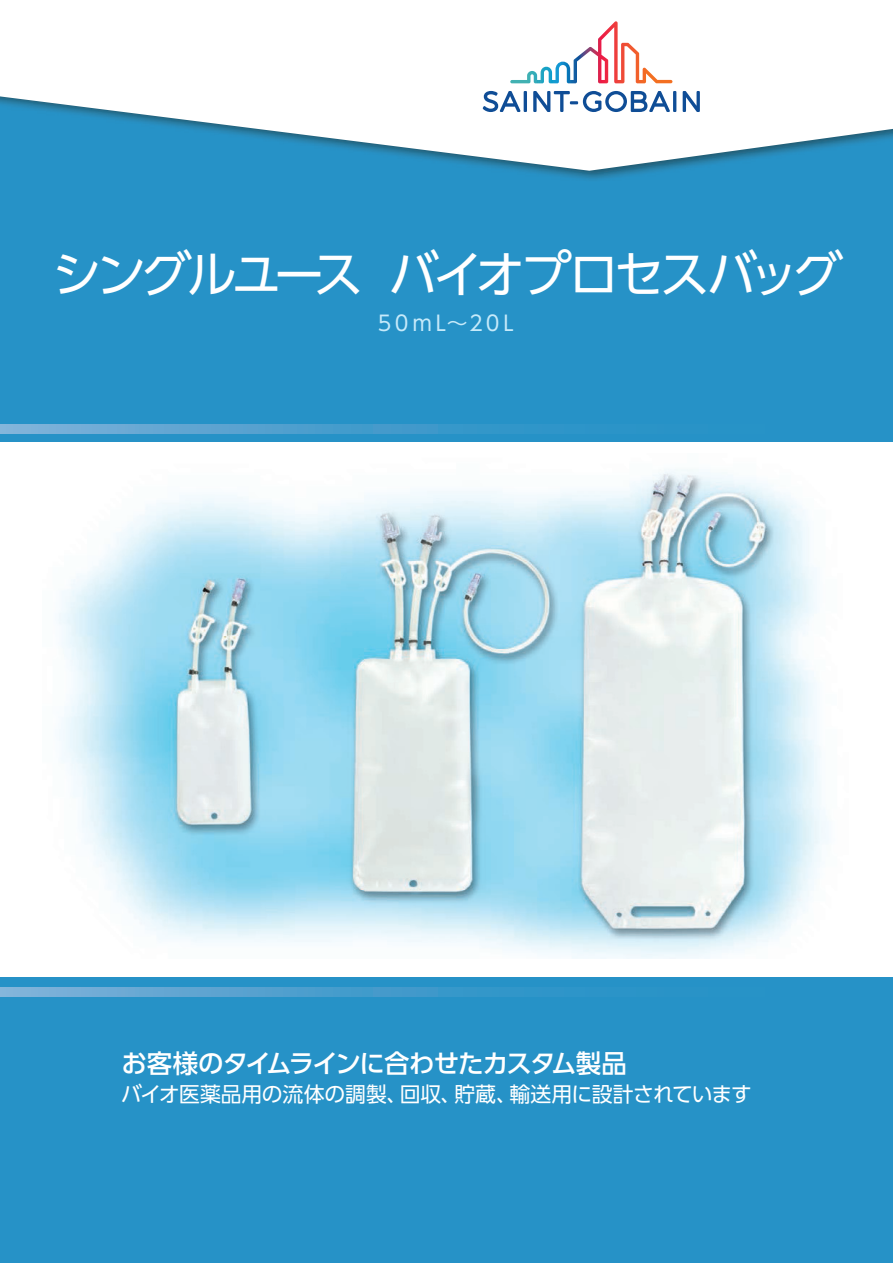
<style>
.page{position:relative;width:893px;height:1263px;background:#fff}
.page>*{position:absolute;margin:0;border:0;box-sizing:border-box;transform-origin:0 0}
.t1{font:49.5px "UD Shin Go Pr 6";letter-spacing:-.1em;color:#fff}
.t2{font:500 25.5px "UD Shin Go Pr 6";letter-spacing:-.04em;color:#fff}
.t3{font:20.85px "UD Shin Go Pr 6";letter-spacing:-.015em;color:#fff}
.t4{font:20.85px "UD Shin Go Pr 6";letter-spacing:-.035em;color:#fff}
.t5{font:20.85px "UD Shin Go Pr 6";letter-spacing:.17em;color:#c6eafa}
</style>
<div class="page">
<div style="left:0;top:44px;width:893px;height:1219px;background:#2692c7"></div>
<div style="left:0;top:442px;width:893px;height:535px;background:#fff"></div>
<svg style="left:0;top:987px;width:524px;height:9px;background:#56a2cf"></svg>
<svg style="left:0;top:425px;width:524px;height:9px;background:#56a2cf"></svg>
<img style="left:58px;top:469px;width:771px;height:490px">
<svg style="left:0;top:44px;width:893px;height:127px;fill:#fff"></svg>
<svg style="left:483px;top:91px;width:37px;height:21px"></svg>
<hr style="left:524px;top:91px;width:3px;height:21px;background:#0f4d96">
<svg style="left:533px;top:91px;width:137px;height:21px;background:#a3bbd7"></svg>
<hr style="left:673px;top:91px;width:3px;height:21px;background:#0f4d96">
<svg style="left:683px;top:91px;width:17px;height:21px"></svg>
<svg style="left:510px;top:21px;width:162px;height:62px"></svg>
<h1 class="t1" style="left:52px;top:234px;width:313px">シングルユース</h1>
<h1 class="t1" style="left:389px;top:234px;width:455px">バイオプロセスバッグ</h1>
<p class="t5" style="left:378px;top:307px;width:137px">50m ～L 20L</p>
<p class="t2" style="left:122px;top:1042px;width:507px">お客様のタイムラインに合わせたカスタム製品</p>
<p class="t3" style="left:121px;top:1077px;width:287px">バイオ医薬品用の流体の調製、</p>
<p class="t3" style="left:400px;top:1077px;width:63px">回収、</p>
<p class="t4" style="left:509px;top:1077px;width:244px">輸送用に設計されています</p>
<p class="t3" style="left:454px;top:1077px;width:64px">貯蔵、</p>
</div>
